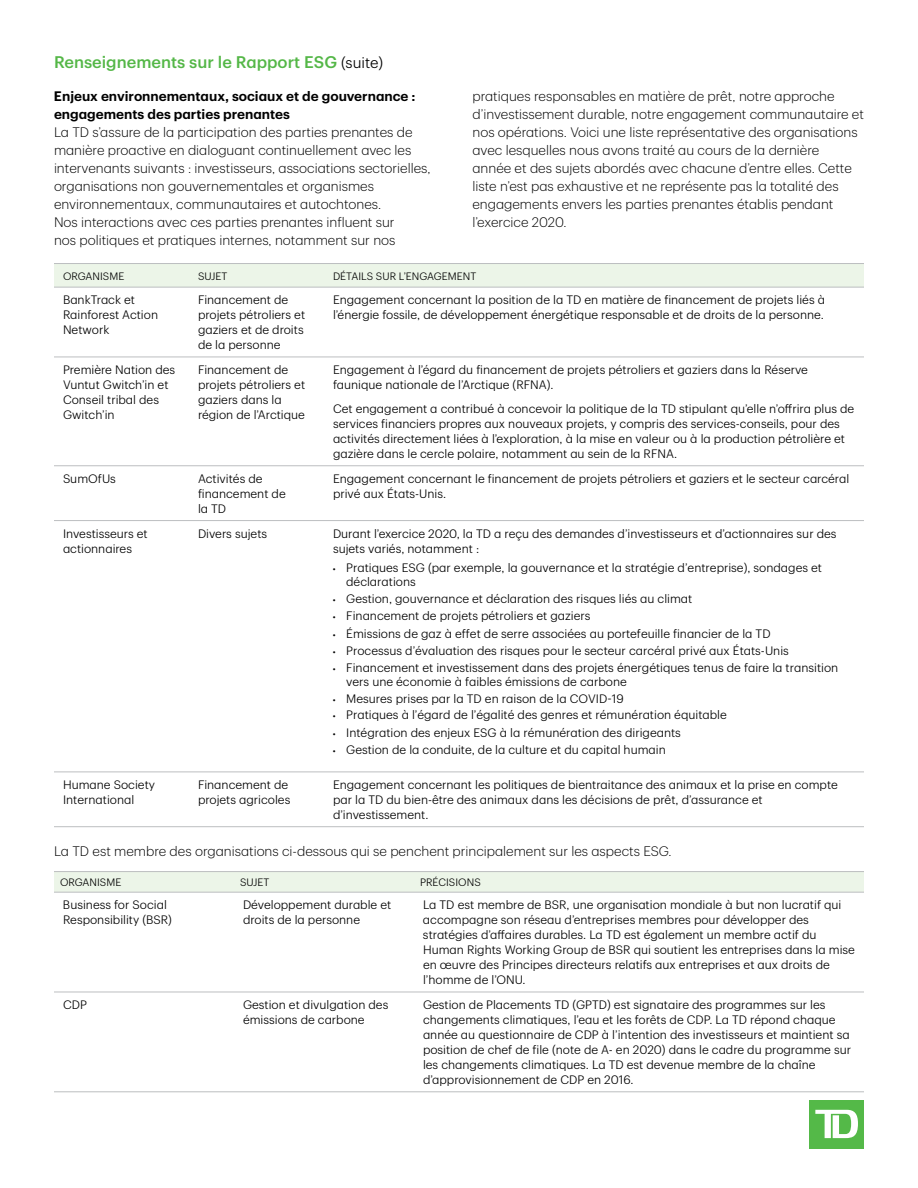
<style>
.page{position:relative;width:918px;height:1188px;background:#fff}
.page>*{position:absolute;margin:0;border:0;box-sizing:border-box;transform-origin:0 0}
.t1{font:500 16.5px "TD Graphik";color:#54b747}
.t2{font:300 13.5px/18px "TD Graphik";color:#000}
.t3{font:600 13.5px/18px "TD Graphik";color:#000}
.t4{font:300 12px/15px "TD Graphik";color:#000}
.t5{font:300 10.5px "TD Graphik";letter-spacing:.005em;color:#000}
.s1{font-weight:300;font-size:15px;color:#000}
.s2{font-size:9px}
</style>
<div class="page">
<div style="left:810px;top:1100px;width:54px;height:49px;background:#54b948"></div>
<svg style="left:815px;top:1110px;width:43px;height:28px"></svg>
<div style="left:54px;top:264px;width:810px;height:23px;background:#ecf5e8"></div>
<hr style="left:54px;top:357px;width:135px;height:1px;background:#bcbec0">
<hr style="left:189px;top:357px;width:135px;height:1px;background:#bcbec0">
<hr style="left:324px;top:357px;width:540px;height:1px;background:#bcbec0">
<hr style="left:54px;top:465px;width:135px;height:1px;background:#bcbec0">
<hr style="left:189px;top:465px;width:135px;height:1px;background:#bcbec0">
<hr style="left:324px;top:465px;width:540px;height:1px;background:#bcbec0">
<hr style="left:54px;top:520px;width:135px;height:1px;background:#bcbec0">
<hr style="left:189px;top:520px;width:135px;height:1px;background:#bcbec0">
<hr style="left:324px;top:520px;width:540px;height:1px;background:#bcbec0">
<hr style="left:54px;top:772px;width:135px;height:1px;background:#bcbec0">
<hr style="left:189px;top:772px;width:135px;height:1px;background:#bcbec0">
<hr style="left:324px;top:772px;width:540px;height:1px;background:#bcbec0">
<hr style="left:54px;top:263px;width:135px;height:1px;background:#bcbec0">
<hr style="left:189px;top:263px;width:135px;height:1px;background:#bcbec0">
<hr style="left:324px;top:263px;width:540px;height:1px;background:#bcbec0">
<hr style="left:54px;top:287px;width:135px;height:1px;background:#bcbec0">
<hr style="left:189px;top:287px;width:135px;height:1px;background:#bcbec0">
<hr style="left:324px;top:287px;width:540px;height:1px;background:#bcbec0">
<hr style="left:54px;top:826px;width:135px;height:1px;background:#bcbec0">
<hr style="left:189px;top:826px;width:135px;height:1px;background:#bcbec0">
<hr style="left:324px;top:826px;width:540px;height:1px;background:#bcbec0">
<div style="left:54px;top:872px;width:810px;height:20px;background:#ecf5e8"></div>
<hr style="left:54px;top:992px;width:180px;height:1px;background:#bcbec0">
<hr style="left:234px;top:992px;width:180px;height:1px;background:#bcbec0">
<hr style="left:414px;top:992px;width:450px;height:1px;background:#bcbec0">
<hr style="left:54px;top:1091px;width:180px;height:1px;background:#bcbec0">
<hr style="left:234px;top:1091px;width:180px;height:1px;background:#bcbec0">
<hr style="left:414px;top:1091px;width:450px;height:1px;background:#bcbec0">
<hr style="left:54px;top:871px;width:180px;height:1px;background:#bcbec0">
<hr style="left:234px;top:871px;width:180px;height:1px;background:#bcbec0">
<hr style="left:414px;top:871px;width:450px;height:1px;background:#bcbec0">
<hr style="left:54px;top:892px;width:180px;height:1px;background:#bcbec0">
<hr style="left:234px;top:892px;width:180px;height:1px;background:#bcbec0">
<hr style="left:414px;top:892px;width:450px;height:1px;background:#bcbec0">
<h1 class="t1" style="left:54px;top:49px;width:331px">Renseignements sur le Rapport ESG <span class="s1">(suite)</span></h1>
<h2 class="t3" style="left:54px;top:86px;width:363px">Enjeux environnementaux, sociaux et de gouvernance : engagements des parties prenantes</h2>
<p class="t2" style="left:54px;top:122px;width:378px">La TD s’assure de la participation des parties prenantes de manière proactive en dialoguant continuellement avec les intervenants suivants : investisseurs, associations sectorielles, organisations non gouvernementales et organismes environnementaux, communautaires et autochtones.<br>Nos interactions avec ces parties prenantes influent sur<br>nos politiques et pratiques internes, notamment sur nos</p>
<p class="t2" style="left:472px;top:86px;width:393px">pratiques responsables en matière de prêt, notre approche d’investissement durable, notre engagement communautaire et nos opérations. Voici une liste représentative des organisations avec lesquelles nous avons traité au cours de la dernière<br>année et des sujets abordés avec chacune d’entre elles. Cette liste n’est pas exhaustive et ne représente pas la totalité des engagements envers les parties prenantes établis pendant l’exercice 2020.</p>
<p class="t5" style="left:63px;top:268px;width:63px">ORGANISME</p>
<p class="t5" style="left:198px;top:268px;width:31px">SUJET</p>
<p class="t5" style="left:333px;top:268px;width:145px">DÉTAILS SUR L’ENGAGEMENT</p>
<p class="t4" style="left:63px;top:292px;width:97px">BankTrack et<br>Rainforest Action<br>Network</p>
<p class="t4" style="left:198px;top:292px;width:109px">Financement de projets pétroliers et gaziers et de droits de la personne</p>
<p class="t4" style="left:333px;top:292px;width:494px">Engagement concernant la position de la TD en matière de financement de projets liés à l’énergie fossile, de développement énergétique responsable et de droits de la personne.</p>
<p class="t4" style="left:63px;top:361px;width:114px">Première Nation des<br>Vuntut Gwitch’in et<br>Conseil tribal des<br>Gwitch’in</p>
<p class="t4" style="left:198px;top:361px;width:109px">Financement de projets pétroliers et gaziers dans la région de l’Arctique</p>
<p class="t4" style="left:333px;top:361px;width:477px">Engagement à l’égard du financement de projets pétroliers et gaziers dans la Réserve faunique nationale de l’Arctique (RFNA).</p>
<p class="t4" style="left:333px;top:400px;width:523px">Cet engagement a contribué à concevoir la politique de la TD stipulant qu’elle n’offrira plus de services financiers propres aux nouveaux projets, y compris des services-conseils, pour des activités directement liées à l’exploration, à la mise en valeur ou à la production pétrolière et gazière dans le cercle polaire, notamment au sein de la RFNA.</p>
<p class="t4" style="left:63px;top:470px;width:54px">SumOfUs</p>
<p class="t4" style="left:198px;top:470px;width:89px">Activités de financement de la TD</p>
<p class="t4" style="left:333px;top:470px;width:518px">Engagement concernant le financement de projets pétroliers et gaziers et le secteur carcéral privé aux États-Unis.</p>
<p class="t4" style="left:63px;top:525px;width:86px">Investisseurs et actionnaires</p>
<p class="t4" style="left:198px;top:525px;width:71px">Divers sujets</p>
<p class="t4" style="left:333px;top:525px;width:505px">Durant l’exercice 2020, la TD a reçu des demandes d’investisseurs et d’actionnaires sur des sujets variés, notamment :</p>
<p class="t4" style="left:346px;top:560px;width:477px;line-height:13.6px;text-indent:-13px"><span class="s2">•</span> Pratiques ESG (par exemple, la gouvernance et la stratégie d’entreprise), sondages et déclarations</p>
<p class="t4" style="left:333px;top:590px;width:361px"><span class="s2">•</span> Gestion, gouvernance et déclaration des risques liés au climat</p>
<p class="t4" style="left:333px;top:607px;width:259px"><span class="s2">•</span> Financement de projets pétroliers et gaziers</p>
<p class="t4" style="left:333px;top:625px;width:439px"><span class="s2">•</span> Émissions de gaz à effet de serre associées au portefeuille financier de la TD</p>
<p class="t4" style="left:333px;top:642px;width:458px"><span class="s2">•</span> Processus d’évaluation des risques pour le secteur carcéral privé aux États-Unis</p>
<p class="t4" style="left:346px;top:660px;width:494px;line-height:13.6px;text-indent:-13px"><span class="s2">•</span> Financement et investissement dans des projets énergétiques tenus de faire la transition vers une économie à faibles émissions de carbone</p>
<p class="t4" style="left:333px;top:690px;width:292px"><span class="s2">•</span> Mesures prises par la TD en raison de la COVID-19</p>
<p class="t4" style="left:333px;top:706px;width:396px"><span class="s2">•</span> Pratiques à l’égard de l’égalité des genres et rémunération équitable</p>
<p class="t4" style="left:333px;top:724px;width:350px"><span class="s2">•</span> Intégration des enjeux ESG à la rémunération des dirigeants</p>
<p class="t4" style="left:333px;top:741px;width:335px"><span class="s2">•</span> Gestion de la conduite, de la culture et du capital humain</p>
<p class="t4" style="left:63px;top:776px;width:94px">Humane Society<br>International</p>
<p class="t4" style="left:198px;top:776px;width:94px">Financement de projets agricoles</p>
<p class="t4" style="left:333px;top:776px;width:506px">Engagement concernant les politiques de bientraitance des animaux et la prise en compte par la TD du bien-être des animaux dans les décisions de prêt, d’assurance et d’investissement.</p>
<p class="t2" style="left:54px;top:841px;width:619px">La TD est membre des organisations ci-dessous qui se penchent principalement sur les aspects ESG.</p>
<p class="t5" style="left:60px;top:875px;width:63px">ORGANISME</p>
<p class="t5" style="left:240px;top:875px;width:31px">SUJET</p>
<p class="t5" style="left:420px;top:875px;width:62px">PRÉCISIONS</p>
<p class="t4" style="left:63px;top:897px;width:110px">Business for Social<br>Responsibility (BSR)</p>
<p class="t4" style="left:243px;top:897px;width:150px">Développement durable et droits de la personne</p>
<p class="t4" style="left:423px;top:897px;width:434px">La TD est membre de BSR, une organisation mondiale à but non lucratif qui accompagne son réseau d’entreprises membres pour développer des stratégies d’affaires durables. La TD est également un membre actif du Human Rights Working Group de BSR qui soutient les entreprises dans la mise en œuvre des Principes directeurs relatifs aux entreprises et aux droits de l’homme de l’ONU.</p>
<p class="t4" style="left:63px;top:996px;width:25px">CDP</p>
<p class="t4" style="left:243px;top:996px;width:147px">Gestion et divulgation des émissions de carbone</p>
<p class="t4" style="left:423px;top:996px;width:430px">Gestion de Placements TD (GPTD) est signataire des programmes sur les changements climatiques, l’eau et les forêts de CDP. La TD répond chaque année au questionnaire de CDP à l’intention des investisseurs et maintient sa position de chef de file (note de A- en 2020) dans le cadre du programme sur les changements climatiques. La TD est devenue membre de la chaîne d’approvisionnement de CDP en 2016.</p>
</div>
